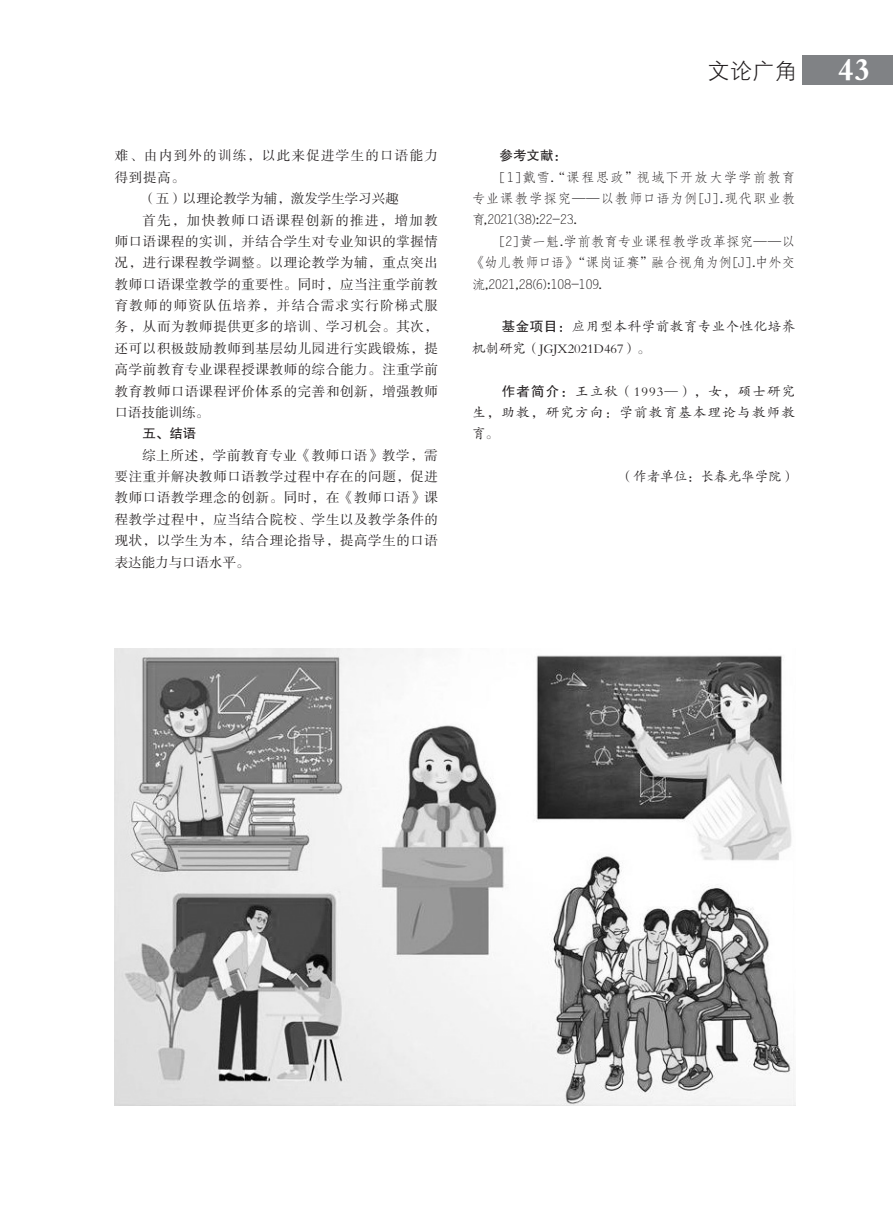
<style>
.page{position:relative;width:893px;height:1212px;background:#fff}
.page>*{position:absolute;margin:0;border:0;box-sizing:border-box;transform-origin:0 0}
.t1{font:22.5px "FZXH1 K GBK1 0";color:#231f20}
.t2{font:13.5px/21.3px "FZSSK GBK1 0";letter-spacing:.045em;color:#231f20;text-align:justify}
.t3{font:13.5px/21.3px "FZFSK GBK1 0";letter-spacing:.02em;color:#231f20;text-align:justify}
.t4{font:13.5px/21.3px "FZKTK GBK1 0";letter-spacing:.035em;color:#231f20}
.t5{font:13.5px "FZSSK GBK1 0";letter-spacing:.09em;color:#231f20}
.t6{font:13.5px "FZSSK GBK1 0";letter-spacing:.1em;color:#231f20}
.t7{font:13.5px "FZSSK GBK1 0";color:#231f20}
.t8{font:13.5px "FZKTK GBK1 0";color:#231f20}
.t9{font:13.5px "FZHTK GBK1 0";color:#231f20}
.s1{font-family:"FZDBSK GBK1 0";font-size:33px;color:#fff}
.s2{font-family:"FZHTK GBK1 0"}
</style>
<div class="page">
<div style="left:803px;top:55px;width:90px;height:30px;background:#808285"></div>
<img style="left:115px;top:649px;width:680px;height:457px">
<p class="t5" style="left:115px;top:149px;width:325px">难、由内到外的训练，以此来促进学生的口语能力</p>
<p class="t2" style="left:115px;top:167px;width:72px">得到提高。</p>
<p class="t7" style="left:142px;top:192px;width:258px">（五）以理论教学为辅，激发学生学习兴趣</p>
<p class="t6" style="left:142px;top:213px;width:297px">首先，加快教师口语课程创新的推进，增加教</p>
<p class="t2" style="left:115px;top:231px;width:325px">师口语课程的实训，并结合学生对专业知识的掌握情</p>
<p class="t2" style="left:115px;top:253px;width:325px">况，进行课程教学调整。以理论教学为辅，重点突出</p>
<p class="t2" style="left:115px;top:274px;width:325px">教师口语课堂教学的重要性。同时，应当注重学前教</p>
<p class="t5" style="left:115px;top:298px;width:325px">育教师的师资队伍培养，并结合需求实行阶梯式服</p>
<p class="t2" style="left:115px;top:317px;width:325px">务，从而为教师提供更多的培训、学习机会。其次，</p>
<p class="t2" style="left:115px;top:338px;width:325px">还可以积极鼓励教师到基层幼儿园进行实践锻炼，提</p>
<p class="t2" style="left:115px;top:360px;width:325px">高学前教育专业课程授课教师的综合能力。注重学前</p>
<p class="t2" style="left:115px;top:381px;width:325px">教育教师口语课程评价体系的完善和创新，增强教师</p>
<p class="t2" style="left:115px;top:402px;width:96px">口语技能训练。</p>
<p class="t9" style="left:142px;top:426px;width:55px">五、结语</p>
<p class="t2" style="left:115px;top:445px;width:325px;text-indent:28px">综上所述，学前教育专业《教师口语》教学，需要注重并解决教师口语教学过程中存在的问题，促进教师口语教学理念的创新。同时，在《教师口语》课程教学过程中，应当结合院校、学生以及教学条件的现状，以学生为本，结合理论指导，提高学生的口语表达能力与口语水平。</p>
<h1 class="t1" style="left:707px;top:59px;width:165px">文论广角 <span class="s1">43</span></h1>
<p class="t9" style="left:500px;top:148px;width:69px">参考文献：</p>
<p class="t3" style="left:472px;top:167px;width:325px;text-indent:28px">[1]戴雪.“课程思政”视域下开放大学学前教育专业课教学探究——以教师口语为例[J].现代职业教育,2021(38):22-23.</p>
<p class="t3" style="left:472px;top:231px;width:325px;text-indent:28px">[2]黄一魁.学前教育专业课程教学改革探究——以《幼儿教师口语》“课岗证赛”融合视角为例[J].中外交流,2021,28(6):108-109.</p>
<p class="t4" style="left:472px;top:316px;width:325px;text-indent:30px"><span class="s2">基金项目：</span>应用型本科学前教育专业个性化培养机制研究（JGJX2021D467）。</p>
<p class="t4" style="left:472px;top:380px;width:325px;text-align:justify;text-indent:30px"><span class="s2">作者简介：</span>王立秋（1993—），女，硕士研究生，助教，研究方向：学前教育基本理论与教师教育。</p>
<p class="t8" style="left:620px;top:469px;width:177px">（作者单位：长春光华学院）</p>
</div>
